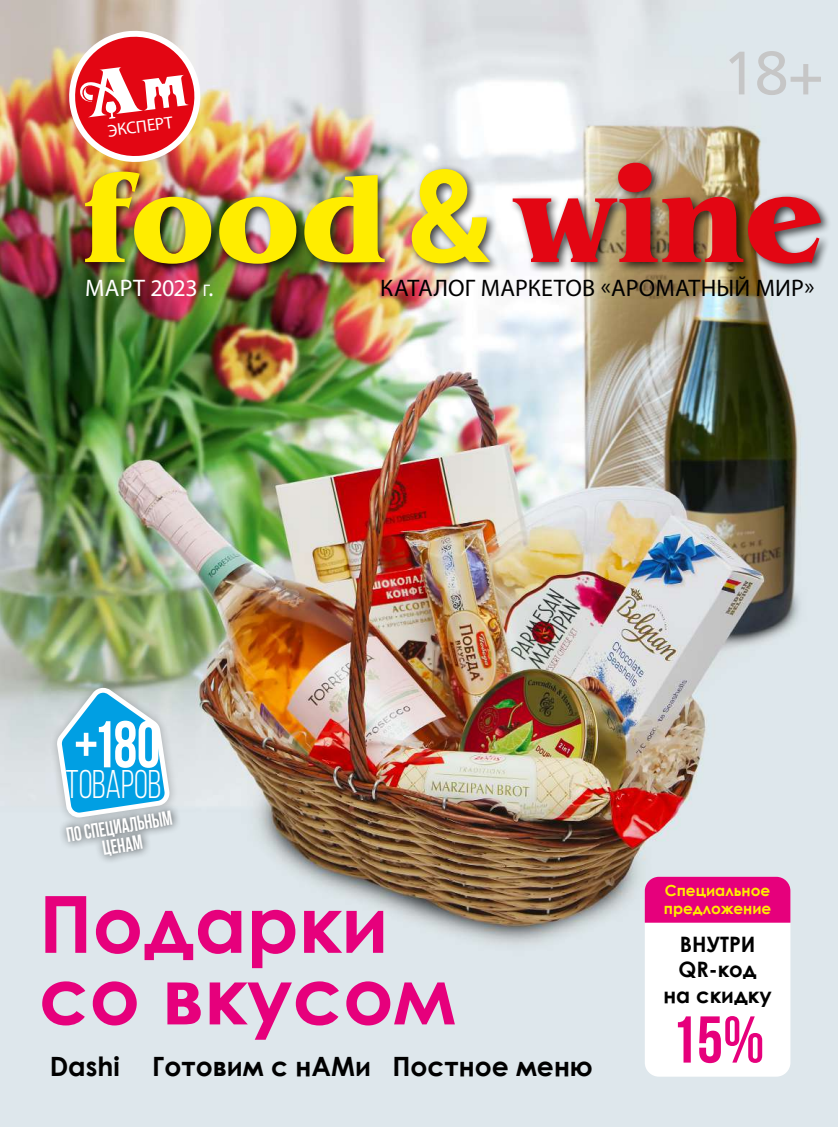
<style>
.page{position:relative;width:838px;height:1127px;background:#fff}
.page>*{position:absolute;margin:0;border:0;box-sizing:border-box;transform-origin:0 0}
.t1{font:700 78.9px/71.6px "Century Gothic";color:#e6007c}
.t2{font:66px "Bebas Neue";color:#e6007c}
.t3{font:700 65.85px "Bebas Neue";color:#fff;scale:.9 1}
.t4{font:40.05px "Bebas Neue";letter-spacing:-.005em;color:#fff;scale:.9 1}
.t5{font:700 26.55px "Century Gothic";color:#000}
.t6{font:24px "Myriad Pro";letter-spacing:.005em;color:#000}
.t7{font:24px "Myriad Pro";letter-spacing:-.005em;color:#fff}
.t8{font:700 21.3px/25.8px "Century Gothic";color:#000;text-align:center}
.t9{font:700 20.4px/19px "Bebas Neue";color:#fff;text-align:center;scale:.9 1}
.t10{font:17.25px "Myriad Pro";color:#fff}
.t11{font:700 15.3px/18.6px "Century Gothic";color:#ffed00}
.s1{font-size:16.8px}
</style>
<div class="page">
<img style="left:0;top:0;width:838px;height:1127px">
<svg style="left:68px;top:30px;width:133px;height:135px"></svg>
<div style="left:80px;top:158px;width:751px;height:117px;background:#000;opacity:.75"></div>
<img style="left:412px;top:169px;width:78px;height:94px">
<img style="left:304px;top:175px;width:81px;height:87px">
<img style="left:219px;top:197px;width:77px;height:67px">
<img style="left:85px;top:172px;width:126px;height:92px">
<img style="left:512px;top:163px;width:309px;height:101px">
<div style="left:48px;top:679px;width:130px;height:147px;background:#000;opacity:.25"></div>
<svg style="left:53px;top:684px;width:120px;height:136px;background:#54b6de"></svg>
<div style="left:58px;top:802px;width:123px;height:62px;background:#000;opacity:.75"></div>
<svg style="left:729px;top:51px;width:92px;height:44px;background:#d7dce0"></svg>
<div style="left:645px;top:877px;width:145px;height:199px;background:#fff;border-radius:14px"></div>
<div style="left:645px;top:877px;width:145px;height:46px;background:#e6007c"></div>
<p class="t10" style="left:106px;top:121px;width:67px;rotate:-8deg">ЭКСПЕРТ</p>
<p class="t7" style="left:85px;top:273px;width:130px">МАРТ 2023 <span class="s1">г</span>.</p>
<p class="t6" style="left:380px;top:273px;width:436px">КАТАЛОГ МАРКЕТОВ «АРОМАТНЫЙ МИР»</p>
<h3 class="t3" style="left:74px;top:708px;width:97px">+180</h3>
<h3 class="t4" style="left:65px;top:762px;width:108px">ТОВАРОВ</h3>
<p class="t9" style="left:65px;top:825px;width:120px;rotate:-9deg">ПО СПЕЦИАЛЬНЫМ<br>ЦЕНАМ</p>
<h1 class="t1" style="left:39px;top:885px;width:418px">Подарки со вкусом</h1>
<p class="t5" style="left:50px;top:1046px;width:544px">Dashi Готовим с нАМи Постное меню</p>
<p class="t11" style="left:664px;top:880px;width:109px">Специальное предложение</p>
<p class="t8" style="left:663px;top:930px;width:110px">ВНУТРИ<br>QR-код на скидку</p>
<h2 class="t2" style="left:670px;top:1003px;width:95px">15%</h2>
</div>
